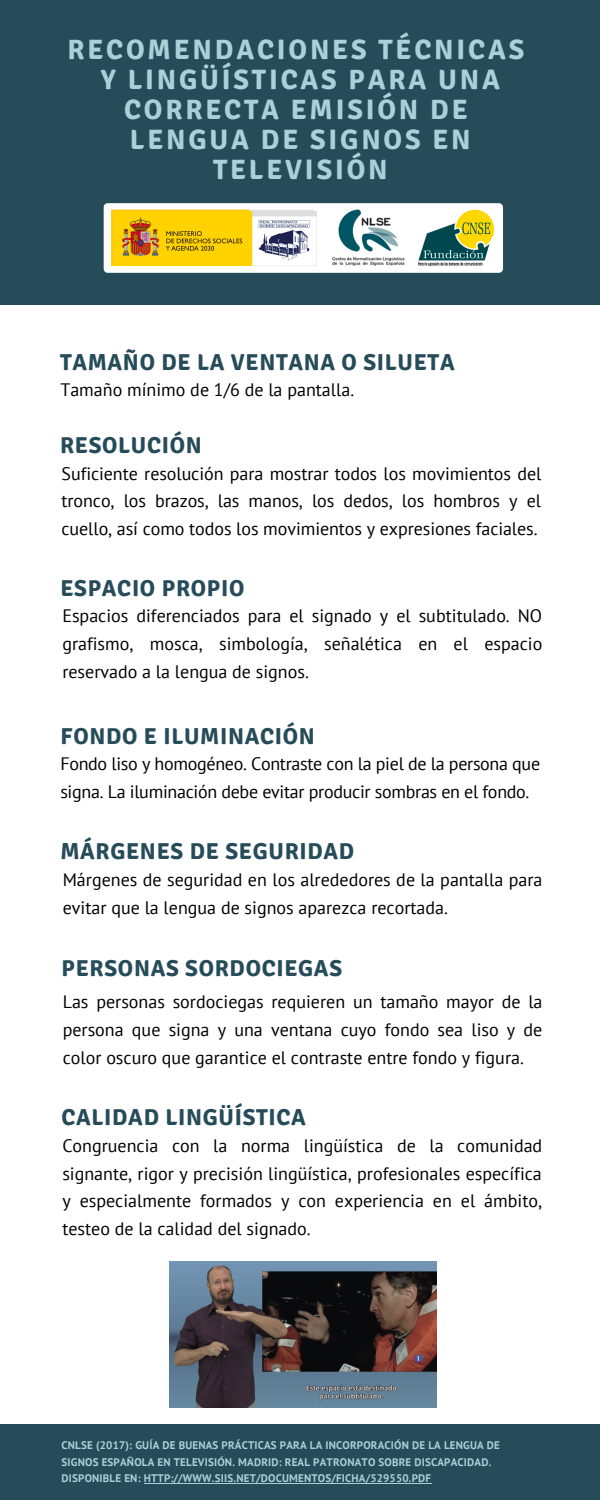
<style>
.page{position:relative;width:600px;height:1500px;background:#264b59}
.page>*{position:absolute;margin:0;border:0;box-sizing:border-box;transform-origin:0 0}
.t1{font:700 28px/30px "Signika";letter-spacing:.1em;color:#acd0d7;text-align:center}
.t2{font:700 23px "Signika";letter-spacing:.03em;color:#264b59}
.t3{font:18px/27.8px "PT Sans";color:#000;text-align:justify}
.t4{font:700 11px/16.5px "PT Sans";letter-spacing:.015em;color:#acd0d7}
</style>
<div class="page">
<div style="left:0;top:306px;width:600px;height:1118px;background:#fff"></div>
<img style="left:103px;top:203px;width:400px;height:70px">
<img style="left:169px;top:1262px;width:267px;height:145px">
<img style="left:113px;top:211px;width:203px;height:54px">
<hr style="left:144px;top:1483px;width:287px;height:1px;background:#acd0d7">
<h1 class="t1" style="left:67px;top:34px;width:458px">RECOMENDACIONES TÉCNICAS<br>Y LINGÜÍSTICAS PARA UNA<br>CORRECTA EMISIÓN DE<br>LENGUA DE SIGNOS EN<br>TELEVISIÓN</h1>
<p class="t2" style="left:60px;top:348px;width:396px">TAMAÑO DE LA VENTANA O SILUETA</p>
<p class="t3" style="left:60px;top:375px;width:295px">Tamaño mínimo de 1/6 de la pantalla.</p>
<p class="t2" style="left:60px;top:432px;width:143px">RESOLUCIÓN</p>
<p class="t3" style="left:62px;top:459px;width:481px">Suficiente resolución para mostrar todos los movimientos del tronco, los brazos, las manos, los dedos, los hombros y el cuello, así como todos los movimientos y expresiones faciales.</p>
<p class="t2" style="left:60px;top:575px;width:186px">ESPACIO PROPIO</p>
<p class="t3" style="left:62px;top:602px;width:481px">Espacios diferenciados para el signado y el subtitulado. NO grafismo, mosca, simbología, señalética en el espacio reservado a la lengua de signos.</p>
<p class="t2" style="left:60px;top:722px;width:256px">FONDO E ILUMINACIÓN</p>
<p class="t3" style="left:60px;top:749px;width:481px">Fondo liso y homogéneo. Contraste con la piel de la persona que signa. La iluminación debe evitar producir sombras en el fondo.</p>
<p class="t2" style="left:60px;top:837px;width:295px">MÁRGENES DE SEGURIDAD</p>
<p class="t3" style="left:63px;top:866px;width:481px">Márgenes de seguridad en los alrededores de la pantalla para evitar que la lengua de signos aparezca recortada.</p>
<p class="t2" style="left:62px;top:954px;width:282px">PERSONAS SORDOCIEGAS</p>
<p class="t3" style="left:63px;top:987px;width:481px">Las personas sordociegas requieren un tamaño mayor de la persona que signa y una ventana cuyo fondo sea liso y de color oscuro que garantice el contraste entre fondo y figura.</p>
<p class="t2" style="left:62px;top:1103px;width:246px">CALIDAD LINGÜÍSTICA</p>
<p class="t3" style="left:62px;top:1131px;width:481px">Congruencia con la norma lingüística de la comunidad signante, rigor y precisión lingüística, profesionales específica y especialmente formados y con experiencia en el ámbito, testeo de la calidad del signado.</p>
<p class="t4" style="left:62px;top:1437px;width:440px">CNLSE (2017): GUÍA DE BUENAS PRÁCTICAS PARA LA INCORPORACIÓN DE LA LENGUA DE<br>SIGNOS ESPAÑOLA EN TELEVISIÓN. MADRID: REAL PATRONATO SOBRE DISCAPACIDAD.<br>DISPONIBLE EN: HTTP://WWW.SIIS.NET/DOCUMENTOS/FICHA/529550.PDF</p>
</div>
